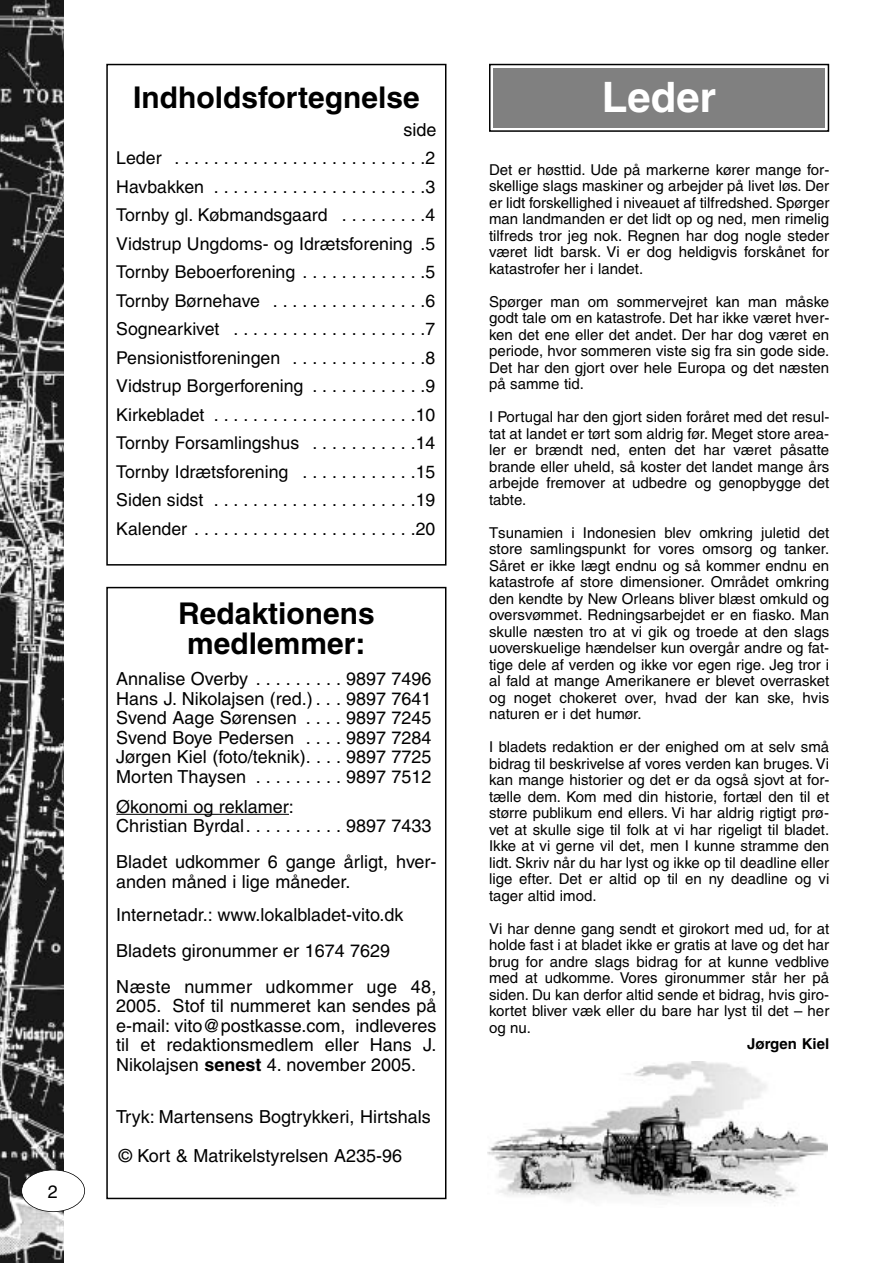
<style>
.page{position:relative;width:893px;height:1263px;background:#fff}
.page>*{position:absolute;margin:0;border:0;box-sizing:border-box;transform-origin:0 0}
.t1{font:700 42px "Helvetica";color:#fff}
.t2{font:700 30px/30px "Helvetica";color:#000;text-align:center}
.t3{font:18px/19.5px "Helvetica";color:#000}
.t4{font:17.7px/28.5px "Helvetica";color:#000;text-align:justify}
.t5{font:15px/16.5px "Helvetica";color:#000;text-align:justify}
.t6{font:700 15px "Helvetica";color:#000}
.s1{font-weight:700}
</style>
<div class="page">
<img style="left:0;top:0;width:64px;height:1263px">
<div style="left:22px;top:1170px;width:63px;height:42px;background:#fff;border-radius:50%"></div>
<div style="left:21px;top:1169px;width:64px;height:43px;border:2px solid #000;border-radius:50%"></div>
<div style="left:489px;top:64px;width:340px;height:68px;border:2px solid #000"></div>
<div style="left:493px;top:68px;width:332px;height:60px;background:#808080"></div>
<svg style="left:116px;top:814px;width:23px;height:1px"></svg>
<hr style="left:139px;top:814px;width:150px;height:1px;background:#000">
<div style="left:106px;top:587px;width:340px;height:612px;border:2px solid #000"></div>
<div style="left:106px;top:64px;width:340px;height:502px;border:2px solid #000"></div>
<img style="left:488px;top:1062px;width:340px;height:144px">
<p class="t3" style="left:48px;top:1183px;width:12px">2</p>
<h1 class="t1" style="left:602px;top:81px;width:116px">Leder</h1>
<h2 class="t2" style="left:133px;top:85px;width:288px">Indholdsfortegnelse</h2>
<p class="t3" style="left:403px;top:121px;width:35px">side</p>
<p class="t4" style="left:116px;top:145px;width:321px">Leder . . . . . . . . . . . . . . . . . . . . . . . . . .2<br>Havbakken . . . . . . . . . . . . . . . . . . . . . .3<br>Tornby gl. Købmandsgaard . . . . . . . . .4<br>Vidstrup Ungdoms- og Idrætsforening .5<br>Tornby Beboerforening . . . . . . . . . . . . .5<br>Tornby Børnehave . . . . . . . . . . . . . . . .6<br>Sognearkivet . . . . . . . . . . . . . . . . . . . .7<br>Pensionistforeningen . . . . . . . . . . . . . .8<br>Vidstrup Borgerforening . . . . . . . . . . . .9<br>Kirkebladet . . . . . . . . . . . . . . . . . . . . .10<br>Tornby Forsamlingshus . . . . . . . . . . .14<br>Tornby Idrætsforening . . . . . . . . . . . .15<br>Siden sidst . . . . . . . . . . . . . . . . . . . . .19<br>Kalender . . . . . . . . . . . . . . . . . . . . . . .20</p>
<p class="t5" style="left:489px;top:162px;width:342px">Det er høsttid. Ude på markerne kører mange for&shy;skellige slags maskiner og arbejder på livet løs. Der er lidt forskellighed i niveauet af tilfredshed. Spørger man landmanden er det lidt op og ned, men rimelig tilfreds tror jeg nok. Regnen har dog nogle steder været lidt barsk. Vi er dog heldigvis forskånet for katastrofer her i landet.</p>
<p class="t5" style="left:489px;top:294px;width:342px">Spørger man om sommervejret kan man måske godt tale om en katastrofe. Det har ikke været hver&shy;ken det ene eller det andet. Der har dog været en periode, hvor sommeren viste sig fra sin gode side.<br>Det har den gjort over hele Europa og det næsten på samme tid.</p>
<p class="t5" style="left:489px;top:410px;width:342px">I Portugal har den gjort siden foråret med det resul&shy;tat at landet er tørt som aldrig før. Meget store area&shy;ler er brændt ned, enten det har været påsatte brande eller uheld, så koster det landet mange års arbejde fremover at udbedre og genopbygge det tabte.</p>
<p class="t5" style="left:489px;top:525px;width:342px">Tsunamien i Indonesien blev omkring juletid det store samlingspunkt for vores omsorg og tanker.<br>Såret er ikke lægt endnu og så kommer endnu en katastrofe af store dimensioner. Området omkring den kendte by New Orleans bliver blæst omkuld og oversvømmet. Redningsarbejdet er en fiasko. Man skulle næsten tro at vi gik og troede at den slags uoverskuelige hændelser kun overgår andre og fat&shy;tige dele af verden og ikke vor egen rige. Jeg tror i al fald at mange Amerikanere er blevet overrasket og noget chokeret over, hvad der kan ske, hvis naturen er i det humør.</p>
<p class="t5" style="left:489px;top:740px;width:342px">I bladets redaktion er der enighed om at selv små bidrag til beskrivelse af vores verden kan bruges. Vi kan mange historier og det er da også sjovt at for&shy;tælle dem. Kom med din historie, fortæl den til et større publikum end ellers. Vi har aldrig rigtigt prø&shy;vet at skulle sige til folk at vi har rigeligt til bladet.<br>Ikke at vi gerne vil det, men I kunne stramme den lidt. Skriv når du har lyst og ikke op til deadline eller lige efter. Det er altid op til en ny deadline og vi tager altid imod.</p>
<p class="t5" style="left:489px;top:921px;width:342px">Vi har denne gang sendt et girokort med ud, for at holde fast i at bladet ikke er gratis at lave og det har brug for andre slags bidrag for at kunne vedblive med at udkomme. Vores gironummer står her på siden. Du kan derfor altid sende et bidrag, hvis giro&shy;kortet bliver væk eller du bare har lyst til det – her og nu.</p>
<p class="t6" style="left:747px;top:1038px;width:84px">Jørgen Kiel</p>
<h2 class="t2" style="left:178px;top:600px;width:198px">Redaktionens medlemmer:</h2>
<p class="t3" style="left:116px;top:670px;width:317px;text-align:justify">Annalise Overby . . . . . . . . . 9897 7496<br>Hans J. Nikolajsen (red.) . . . 9897 7641<br>Svend Aage Sørensen . . . . 9897 7245<br>Svend Boye Pedersen . . . . 9897 7284<br>Jørgen Kiel (foto/teknik). . . . 9897 7725<br>Morten Thaysen . . . . . . . . . 9897 7512</p>
<p class="t3" style="left:116px;top:798px;width:317px">Økonomi og reklamer:<br>Christian Byrdal. . . . . . . . . . 9897 7433</p>
<p class="t3" style="left:116px;top:853px;width:322px">Bladet udkommer 6 gange årligt, hver&shy;anden måned i lige måneder.</p>
<p class="t3" style="left:116px;top:898px;width:322px;line-height:36px">Internetadr.: www.lokalbladet-vito.dk<br>Bladets gironummer er 1674 7629<br>Næste nummer udkommer uge 48,</p>
<p class="t3" style="left:116px;top:997px;width:322px;text-align:justify">2005. Stof til nummeret kan sendes på e-mail: vito@postkasse.com, indleveres til et redaktionsmedlem eller Hans J.<br>Nikolajsen <span class="s1">senest</span> 4. november 2005.</p>
<p class="t3" style="left:116px;top:1099px;width:316px;line-height:39px">Tryk: Martensens Bogtrykkeri, Hirtshals © Kort &amp; Matrikelstyrelsen A235-96</p>
</div>
